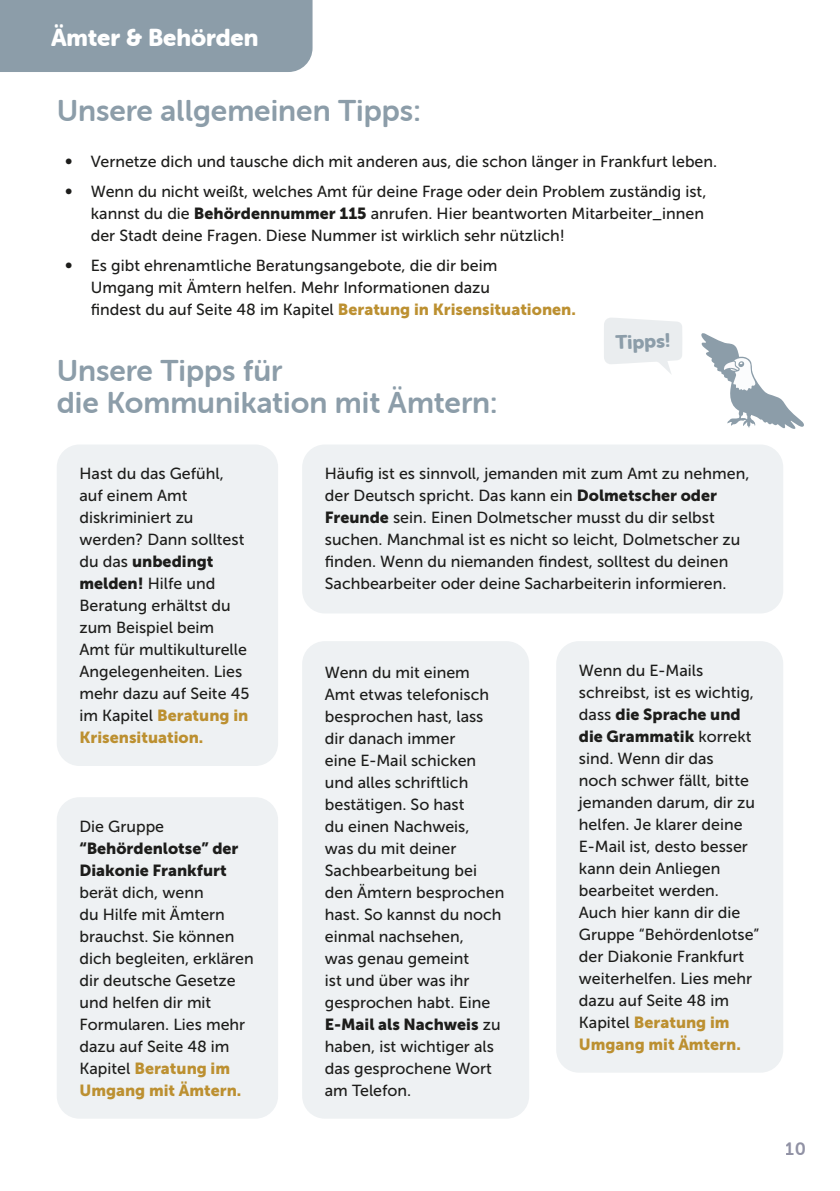
<style>
.page{position:relative;width:840px;height:1191px;background:#fff}
.page>*{position:absolute;margin:0;border:0;box-sizing:border-box;transform-origin:0 0}
.Überschrift{font:30px/32px "Museo Sans Rounded 700";color:#8c9da9}
.Kapitel-Hinweis_Ecke{font:24px "Museo Sans Rounded 900";color:#fff}
.t1{font:19.2px "Museo Sans Rounded 900";color:#8c9da9}
.t2{font:18px "Museo Sans Rounded 700";color:#212349}
.Tipps{font:16px/22px "Museo Sans 500";color:#1d1d1b}
.s1{font-family:"Avenir"}
.s2{font-family:"Museo Sans 900"}
.s3{font-family:"Museo Sans 900";color:#bc9031}
</style>
<div class="page">
<div style="left:302px;top:444px;width:480px;height:169px;background:#eef1f3;border-radius:23px"></div>
<div style="left:57px;top:444px;width:221px;height:322px;background:#eef1f3;border-radius:23px"></div>
<div style="left:57px;top:797px;width:221px;height:321px;background:#eef1f3;border-radius:23px"></div>
<div style="left:556px;top:641px;width:226px;height:431px;background:#eef1f3;border-radius:23px"></div>
<div style="left:302px;top:641px;width:227px;height:477px;background:#eef1f3;border-radius:23px"></div>
<div style="left:0;top:0;width:312px;height:72px;background:#8c9da9"></div>
<svg style="left:604px;top:318px;width:78px;height:56px"></svg>
<svg style="left:701px;top:333px;width:103px;height:96px"></svg>
<p class="Kapitel-Hinweis_Ecke" style="left:51px;top:23px;width:209px">Ämter &amp; Behörden</p>
<p class="Überschrift" style="left:57px;top:95px;width:365px">Unsere allgemeinen Tipps:</p>
<p class="Tipps" style="left:65px;top:151px;width:653px"><span class="s1">•</span> Vernetze dich und tausche dich mit anderen aus, die schon länger in Frankfurt leben.</p>
<p class="Tipps" style="left:91px;top:181px;width:616px;text-indent:-26px"><span class="s1">•</span> Wenn du nicht weißt, welches Amt für deine Frage oder dein Problem zuständig ist, kannst du die <span class="s2">Behördennummer 115</span> anrufen. Hier beantworten Mitarbeiter_innen der Stadt deine Fragen. Diese Nummer ist wirklich sehr nützlich!</p>
<p class="Tipps" style="left:91px;top:255px;width:486px;text-indent:-26px"><span class="s1">•</span> Es gibt ehrenamtliche Beratungsangebote, die dir beim<br>Umgang mit Ämtern helfen. Mehr Informationen dazu<br>findest du auf Seite 48 im Kapitel <span class="s3">Beratung in Krisensituationen.</span></p>
<p class="Überschrift" style="left:57px;top:355px;width:442px">Unsere Tipps für<br>die Kommunikation mit Ämtern:</p>
<p class="t1" style="left:614px;top:331px;width:56px;rotate:-2deg">Tipps!</p>
<p class="Tipps" style="left:79px;top:463px;width:171px">Hast du das Gefühl, auf einem Amt diskriminiert zu werden? Dann solltest du das <span class="s2">unbedingt melden!</span> Hilfe und<br>Beratung erhältst du zum Beispiel beim<br>Amt für multikulturelle<br>Angelegenheiten. Lies mehr dazu auf Seite 45 im Kapitel <span class="s3">Beratung in<br>Krisensituation.</span></p>
<p class="Tipps" style="left:79px;top:815px;width:176px">Die Gruppe <span class="s2">“Behördenlotse” der<br>Diakonie Frankfurt </span>berät dich, wenn<br>du Hilfe mit Ämtern brauchst. Sie können dich begleiten, erklären dir deutsche Gesetze und helfen dir mit<br>Formularen. Lies mehr dazu auf Seite 48 im<br>Kapitel <span class="s3">Beratung im<br>Umgang mit Ämtern.</span></p>
<p class="Tipps" style="left:325px;top:463px;width:426px">Häufig ist es sinnvoll, jemanden mit zum Amt zu nehmen, der Deutsch spricht. Das kann ein <span class="s2">Dolmetscher oder Freunde</span> sein. Einen Dolmetscher musst du dir selbst suchen. Manchmal ist es nicht so leicht, Dolmetscher zu finden. Wenn du niemanden findest, solltest du deinen Sachbearbeiter oder deine Sacharbeiterin informieren.</p>
<p class="Tipps" style="left:325px;top:661px;width:181px">Wenn du mit einem<br>Amt etwas telefonisch besprochen hast, lass dir danach immer<br>eine E-Mail schicken und alles schriftlich bestätigen. So hast<br>du einen Nachweis,<br>was du mit deiner<br>Sachbearbeitung bei den Ämtern besprochen hast. So kannst du noch einmal nachsehen,<br>was genau gemeint<br>ist und über was ihr gesprochen habt. Eine<br><span class="s2">E-Mail als Nachweis</span> zu haben, ist wichtiger als das gesprochene Wort am Telefon.</p>
<p class="Tipps" style="left:578px;top:659px;width:182px">Wenn du E-Mails schreibst, ist es wichtig, dass <span class="s2">die Sprache und die Grammatik</span> korrekt sind. Wenn dir das<br>noch schwer fällt, bitte jemanden darum, dir zu helfen. Je klarer deine<br>E-Mail ist, desto besser kann dein Anliegen bearbeitet werden.<br>Auch hier kann dir die<br>Gruppe “Behördenlotse” der Diakonie Frankfurt weiterhelfen. Lies mehr dazu auf Seite 48 im<br>Kapitel <span class="s3">Beratung im<br>Umgang mit Ämtern.</span></p>
<p class="t2" style="left:785px;top:1139px;width:22px">10</p>
</div>
